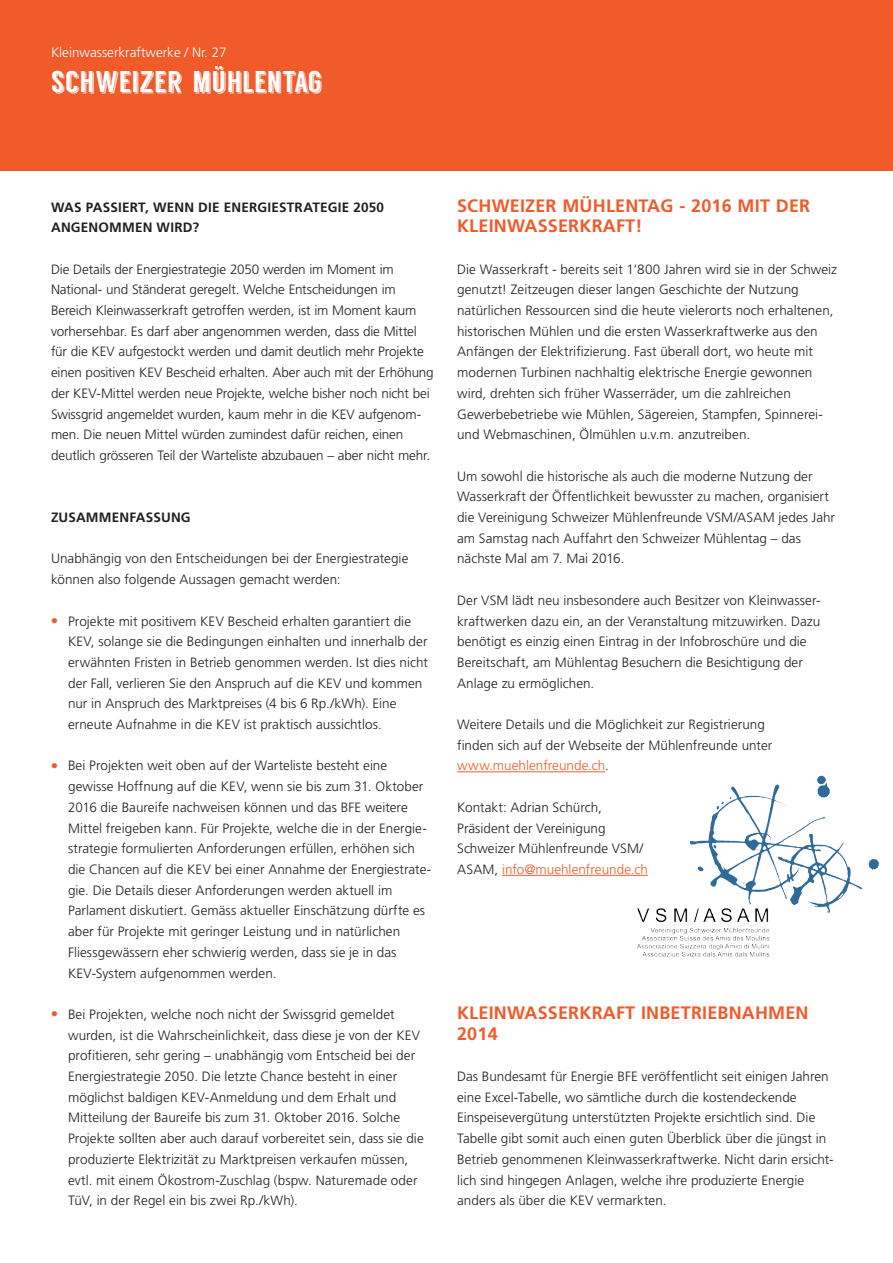
<style>
.page{position:relative;width:893px;height:1263px;background:#fff}
.page>*{position:absolute;margin:0;border:0;box-sizing:border-box;transform-origin:0 0}
.Merkblattzwischentit{font:30px "Langdon";color:#fff}
.Kapitel_Zwischentite{font:700 18px/20.7px "Frutiger LT Std";letter-spacing:.01em;color:#f15b2a}
.Fliesstext{font:300 13.5px/20.7px "Frutiger LT Std";letter-spacing:.005em;color:#231f20}
.Indent_01{font:300 13.5px/20.7px "Frutiger LT Std";letter-spacing:.005em;color:#231f20}
.Paragraphentitel{font:300 13.5px/20.7px "Frutiger LT Std";letter-spacing:-.01em;color:#231f20}
.Paragraphentitel-2{font:700 13.5px/20.7px "Frutiger LT Std";letter-spacing:.015em;color:#231f20}
.Zielpublikum{font:300 13.5px "Frutiger LT Std";color:#fff}
.s1{color:#f15b2a}
</style>
<div class="page">
<div style="left:0;top:0;width:893px;height:170px;background:#f15b2a"></div>
<hr style="left:457px;top:771px;width:148px;height:1px;background:#f15b2a">
<img style="left:626px;top:775px;width:253px;height:182px">
<hr style="left:502px;top:875px;width:146px;height:1px;background:#f15b2a">
<p class="Zielpublikum" style="left:51px;top:45px;width:177px">Kleinwasserkraftwerke / Nr. 27</p>
<p class="Merkblattzwischentit" style="left:51px;top:66px;width:273px">SCHWEIZER MÜHLENTAG</p>
<p class="Paragraphentitel-2" style="left:51px;top:197px;width:334px">WAS PASSIERT, WENN DIE ENERGIESTRATEGIE 2050<br>ANGENOMMEN WIRD?</p>
<p class="Paragraphentitel" style="left:51px;top:259px;width:384px">Die Details der Energiestrategie 2050 werden im Moment im National- und Ständerat geregelt. Welche Entscheidungen im Bereich Kleinwasserkraft getroffen werden, ist im Moment kaum vorhersehbar. Es darf aber angenommen werden, dass die Mittel für die KEV aufgestockt werden und damit deutlich mehr Projekte einen positiven KEV Bescheid erhalten. Aber auch mit der Erhöhung der KEV-Mittel werden neue Projekte, welche bisher noch nicht bei Swissgrid angemeldet wurden, kaum mehr in die KEV aufgenom&shy;men. Die neuen Mittel würden zumindest dafür reichen, einen deutlich grösseren Teil der Warteliste abzubauen – aber nicht mehr.</p>
<p class="Paragraphentitel-2" style="left:51px;top:507px;width:141px">ZUSAMMENFASSUNG</p>
<p class="Fliesstext" style="left:51px;top:549px;width:359px">Unabhängig von den Entscheidungen bei der Energiestrategie können also folgende Aussagen gemacht werden:</p>
<p class="Indent_01" style="left:68px;top:611px;width:361px;text-indent:-17px"><span class="s1">●</span> Projekte mit positivem KEV Bescheid erhalten garantiert die KEV, solange sie die Bedingungen einhalten und innerhalb der erwähnten Fristen in Betrieb genommen werden. Ist dies nicht der Fall, verlieren Sie den Anspruch auf die KEV und kommen nur in Anspruch des Marktpreises (4 bis 6 Rp./kWh). Eine erneute Aufnahme in die KEV ist praktisch aussichtlos.</p>
<p class="Indent_01" style="left:68px;top:756px;width:365px;text-indent:-17px"><span class="s1">●</span> Bei Projekten weit oben auf der Warteliste besteht eine gewisse Hoffnung auf die KEV, wenn sie bis zum 31. Oktober 2016 die Baureife nachweisen können und das BFE weitere Mittel freigeben kann. Für Projekte, welche die in der Energie&shy;strategie formulierten Anforderungen erfüllen, erhöhen sich die Chancen auf die KEV bei einer Annahme der Energiestrate&shy;gie. Die Details dieser Anforderungen werden aktuell im Parlament diskutiert. Gemäss aktueller Einschätzung dürfte es aber für Projekte mit geringer Leistung und in natürlichen Fliessgewässern eher schwierig werden, dass sie je in das KEV-System aufgenommen werden.</p>
<p class="Indent_01" style="left:68px;top:1004px;width:357px;text-indent:-17px"><span class="s1">●</span> Bei Projekten, welche noch nicht der Swissgrid gemeldet wurden, ist die Wahrscheinlichkeit, dass diese je von der KEV profitieren, sehr gering – unabhängig vom Entscheid bei der Energiestrategie 2050. Die letzte Chance besteht in einer möglichst baldigen KEV-Anmeldung und dem Erhalt und Mitteilung der Baureife bis zum 31. Oktober 2016. Solche Projekte sollten aber auch darauf vorbereitet sein, dass sie die produzierte Elektrizität zu Marktpreisen verkaufen müssen, evtl. mit einem Ökostrom-Zuschlag (bspw. Naturemade oder TüV, in der Regel ein bis zwei Rp./kWh).</p>
<p class="Kapitel_Zwischentite" style="left:457px;top:195px;width:355px">SCHWEIZER MÜHLENTAG - 2016 MIT DER<br>KLEINWASSERKRAFT!</p>
<p class="Fliesstext" style="left:457px;top:259px;width:381px">Die Wasserkraft - bereits seit 1‘800 Jahren wird sie in der Schweiz genutzt! Zeitzeugen dieser langen Geschichte der Nutzung natürlichen Ressourcen sind die heute vielerorts noch erhaltenen, historischen Mühlen und die ersten Wasserkraftwerke aus den Anfängen der Elektrifizierung. Fast überall dort, wo heute mit modernen Turbinen nachhaltig elektrische Energie gewonnen wird, drehten sich früher Wasserräder, um die zahlreichen Gewerbebetriebe wie Mühlen, Sägereien, Stampfen, Spinnerei&shy;und Webmaschinen, Ölmühlen u.v.m. anzutreiben.</p>
<p class="Fliesstext" style="left:457px;top:466px;width:379px">Um sowohl die historische als auch die moderne Nutzung der Wasserkraft der Öffentlichkeit bewusster zu machen, organisiert die Vereinigung Schweizer Mühlenfreunde VSM/ASAM jedes Jahr am Samstag nach Auffahrt den Schweizer Mühlentag – das nächste Mal am 7. Mai 2016.</p>
<p class="Fliesstext" style="left:457px;top:590px;width:365px">Der VSM lädt neu insbesondere auch Besitzer von Kleinwasser&shy;kraftwerken dazu ein, an der Veranstaltung mitzuwirken. Dazu benötigt es einzig einen Eintrag in der Infobroschüre und die Bereitschaft, am Mühlentag Besuchern die Besichtigung der Anlage zu ermöglichen.</p>
<p class="Fliesstext" style="left:457px;top:714px;width:317px">Weitere Details und die Möglichkeit zur Registrierung finden sich auf der Webseite der Mühlenfreunde unter <span class="s1">www.muehlenfreunde.ch</span>.</p>
<p class="Fliesstext" style="left:457px;top:797px;width:192px">Kontakt: Adrian Schürch,<br>Präsident der Vereinigung<br>Schweizer Mühlenfreunde VSM/<br>ASAM, <span class="s1">info@muehlenfreunde.ch</span></p>
<p class="Kapitel_Zwischentite" style="left:457px;top:1002px;width:353px">KLEINWASSERKRAFT INBETRIEBNAHMEN<br>2014</p>
<p class="Fliesstext" style="left:457px;top:1066px;width:378px">Das Bundesamt für Energie BFE veröffentlicht seit einigen Jahren eine Excel-Tabelle, wo sämtliche durch die kostendeckende Einspeisevergütung unterstützten Projekte ersichtlich sind. Die Tabelle gibt somit auch einen guten Überblick über die jüngst in Betrieb genommenen Kleinwasserkraftwerke. Nicht darin ersicht&shy;lich sind hingegen Anlagen, welche ihre produzierte Energie anders als über die KEV vermarkten.</p>
</div>
